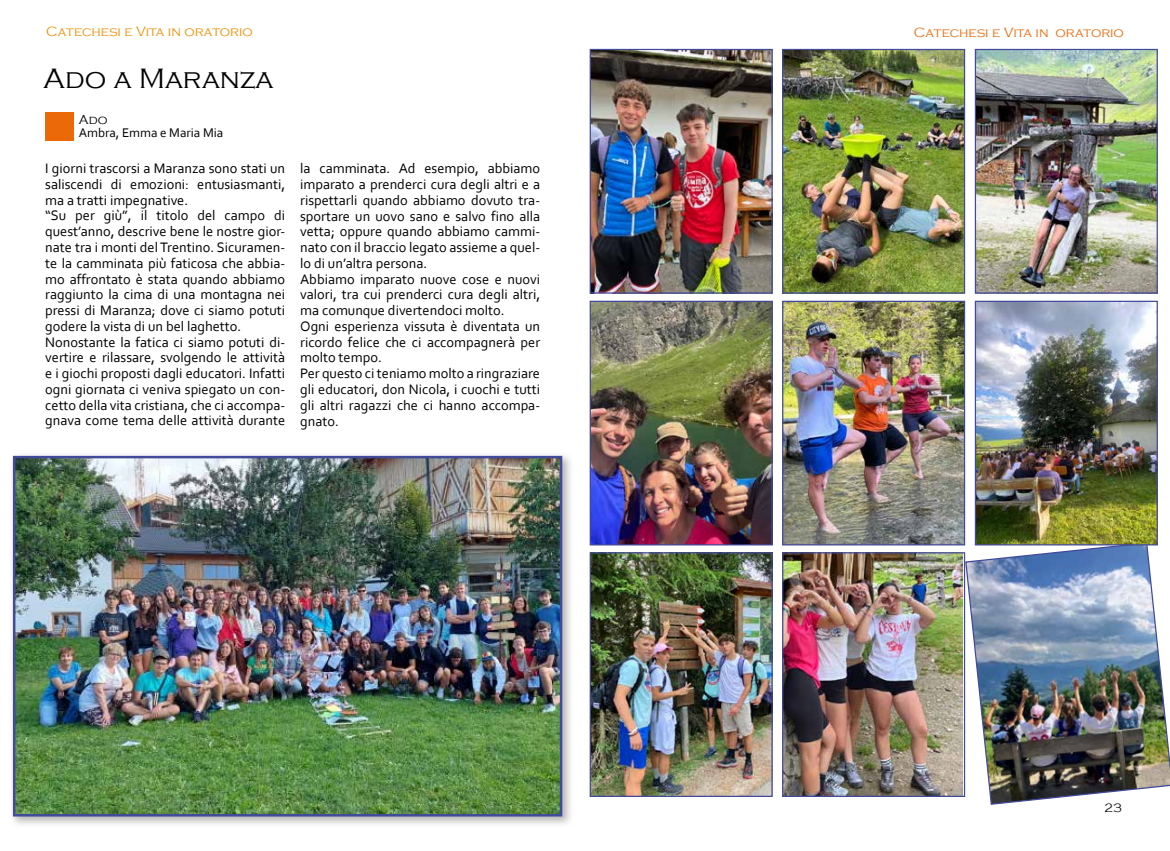
<style>
.page{position:relative;width:1170px;height:851px;background:#fff}
.page>*{position:absolute;margin:0;border:0;box-sizing:border-box;transform-origin:0 0}
.t1{font:300 28.75px "Copperplate Gothic";color:#000}
.t2{font:14.38px/15.8px "Corbel";color:#000}
.t3{font:300 13.75px "Copperplate Gothic";color:#f28e00}
.t4{font:300 13.75px "Copperplate Gothic";color:#ec6907}
.t5{font:13.12px "Corbel";color:#000}
.t6{font:300 13.12px "Copperplate Gothic";color:#000}
.t7{font:300 12.5px "Copperplate Gothic";color:#000}
</style>
<div class="page">
<img style="left:964px;top:541px;width:205px;height:264px">
<div style="left:45px;top:112px;width:29px;height:29px;background:#ec6907"></div>
<img style="left:976px;top:303px;width:179px;height:240px">
<div style="left:974px;top:301px;width:183px;height:244px;border:1px solid #424a9a"></div>
<img style="left:784px;top:51px;width:179px;height:240px">
<div style="left:782px;top:49px;width:183px;height:244px;border:1px solid #424a9a"></div>
<img style="left:784px;top:554px;width:178px;height:240px">
<div style="left:782px;top:552px;width:183px;height:244px;border:1px solid #424a9a"></div>
<img style="left:976px;top:51px;width:179px;height:240px">
<div style="left:974px;top:49px;width:183px;height:244px;border:1px solid #424a9a"></div>
<img style="left:784px;top:303px;width:179px;height:240px">
<div style="left:782px;top:301px;width:183px;height:244px;border:1px solid #424a9a"></div>
<img style="left:591px;top:303px;width:179px;height:240px">
<div style="left:589px;top:301px;width:183px;height:244px;border:1px solid #424a9a"></div>
<div style="left:9px;top:452px;width:565px;height:375px;background:#9d9d9c;opacity:.75"></div>
<img style="left:16px;top:459px;width:543px;height:354px">
<div style="left:13px;top:456px;width:549px;height:360px;border:2px solid #424a9a"></div>
<img style="left:591px;top:554px;width:179px;height:240px">
<div style="left:589px;top:552px;width:183px;height:244px;border:1px solid #424a9a"></div>
<img style="left:591px;top:51px;width:179px;height:240px">
<div style="left:589px;top:49px;width:183px;height:244px;border:1px solid #424a9a"></div>
<p class="t3" style="left:46px;top:24px;width:208px">Catechesi e Vita in oratorio</p>
<p class="t4" style="left:913px;top:25px;width:212px">Catechesi e Vita in oratorio</p>
<h1 class="t1" style="left:43px;top:62px;width:231px">Ado a Maranza</h1>
<p class="t6" style="left:79px;top:112px;width:30px">Ado</p>
<p class="t5" style="left:79px;top:125px;width:146px">Ambra, Emma e Maria Mia</p>
<p class="t2" style="left:45px;top:160px;width:241px">I giorni trascorsi a Maranza sono stati un saliscendi di emozioni: entusiasmanti, ma a tratti impegnative.<br>“Su per giù”, il titolo del campo di quest’anno, descrive bene le nostre gior&shy;nate tra i monti del Trentino. Sicuramen&shy;te la camminata più faticosa che abbia&shy;mo affrontato è stata quando abbiamo raggiunto la cima di una montagna nei pressi di Maranza; dove ci siamo potuti godere la vista di un bel laghetto.<br>Nonostante la fatica ci siamo potuti di&shy;vertire e rilassare, svolgendo le attività e i giochi proposti dagli educatori. Infatti ogni giornata ci veniva spiegato un con&shy;cetto della vita cristiana, che ci accompa&shy;gnava come tema delle attività durante</p>
<p class="t2" style="left:300px;top:160px;width:241px">la camminata. Ad esempio, abbiamo imparato a prenderci cura degli altri e a rispettarli quando abbiamo dovuto tra&shy;sportare un uovo sano e salvo fino alla vetta; oppure quando abbiamo cammi&shy;nato con il braccio legato assieme a quel&shy;lo di un’altra persona.<br>Abbiamo imparato nuove cose e nuovi valori, tra cui prenderci cura degli altri, ma comunque divertendoci molto.<br>Ogni esperienza vissuta è diventata un ricordo felice che ci accompagnerà per molto tempo.<br>Per questo ci teniamo molto a ringraziare gli educatori, don Nicola, i cuochi e tutti gli altri ragazzi che ci hanno accompa&shy;gnato.</p>
<p class="t7" style="left:1104px;top:801px;width:20px">23</p>
</div>
